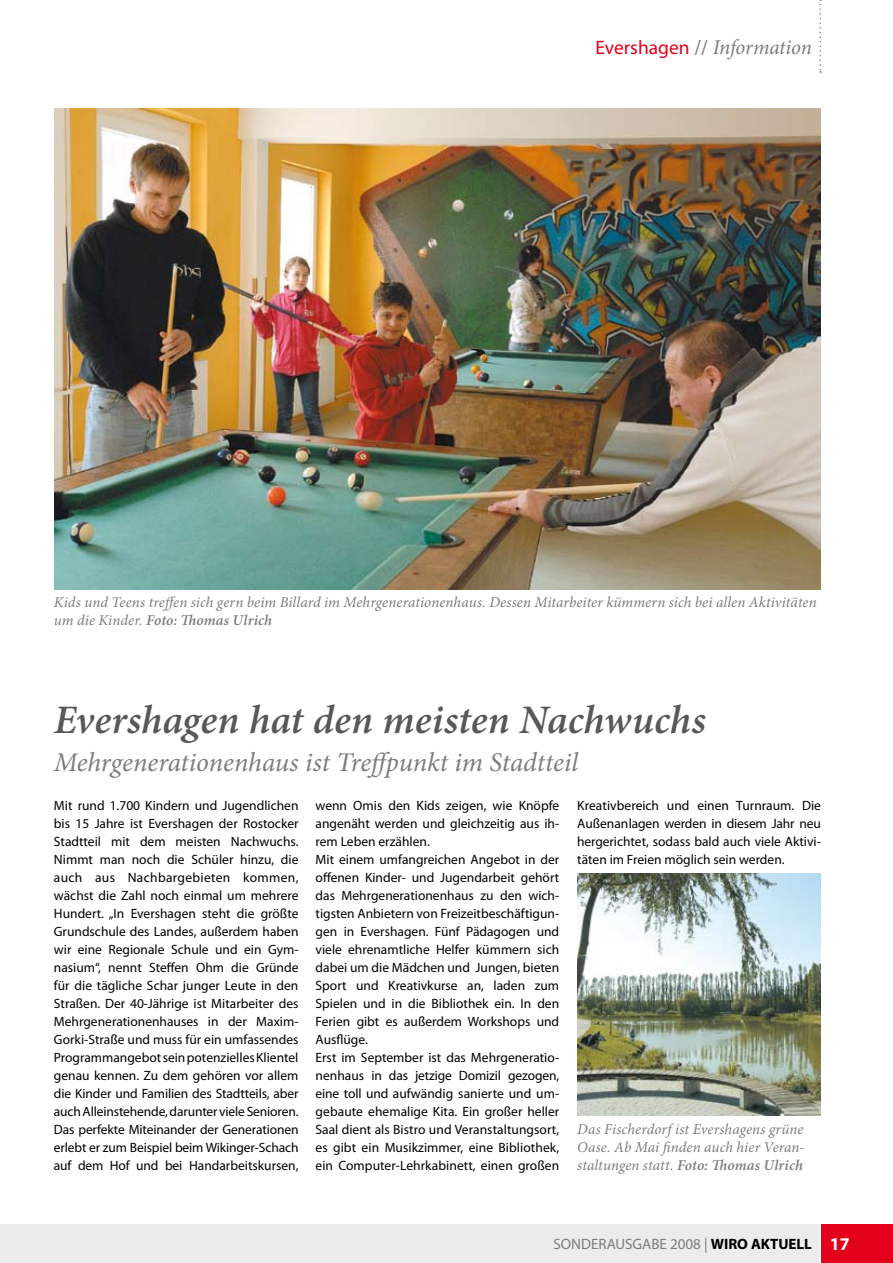
<style>
.page{position:relative;width:893px;height:1263px;background:#fff}
.page>*{position:absolute;margin:0;border:0;box-sizing:border-box;transform-origin:0 0}
.t1{font:italic 600 40.5px "Minion Pro";color:#58585a}
.t2{font:italic 27px "Minion Pro";letter-spacing:-.005em;color:#7b7c7e}
.t3{font:italic 21px "Minion Pro";letter-spacing:-.01em;color:#7b7c7e}
.t4{font:italic 15px/18px "Minion Pro";letter-spacing:.005em;color:#7b7c7e}
.t5{font:15px "Myriad Pro";color:#7b7c7e}
.t6{font:13.5px/18px "Myriad Pro";color:#000;text-align:justify}
.s1{font-family:"Myriad Pro";font-style:normal;font-size:19.5px;color:#e2001a}
.s2{font-weight:600;font-style:normal}
.s3{font-weight:600}
.s4{font-weight:700;color:#000}
.s5{font-weight:700;font-size:18px;color:#fff}
</style>
<div class="page">
<img style="left:54px;top:108px;width:766px;height:482px">
<img style="left:577px;top:873px;width:244px;height:242px">
<div style="left:0;top:1224px;width:893px;height:39px;background:#ececed"></div>
<div style="left:821px;top:1224px;width:72px;height:39px;background:#e2001a"></div>
<hr style="left:819px;top:1224px;width:2px;height:39px;background:#fff">
<svg style="left:819px;top:0;width:2px;height:73px"></svg>
<h3 class="t3" style="left:595px;top:33px;width:218px"><span class="s1">Evershagen</span> <span class="s2">//</span> Information</h3>
<p class="t4" style="left:54px;top:593px;width:764px">Kids und Teens treffen sich gern beim Billard im Mehrgenerationenhaus. Dessen Mitarbeiter kümmern sich bei allen Aktivitäten um die Kinder. <span class="s3">Foto: Thomas Ulrich</span></p>
<h1 class="t1" style="left:54px;top:696px;width:653px">Evershagen hat den meisten Nachwuchs</h1>
<h2 class="t2" style="left:54px;top:744px;width:526px">Mehrgenerationenhaus ist Treffpunkt im Stadtteil</h2>
<p class="t6" style="left:54px;top:796px;width:246px">Mit rund 1.700 Kindern und Jugendlichen bis 15 Jahre ist Evershagen der Rostocker Stadtteil mit dem meisten Nachwuchs.<br>Nimmt man noch die Schüler hinzu, die auch aus Nachbargebieten kommen, wächst die Zahl noch einmal um mehrere Hundert. „In Evershagen steht die größte Grundschule des Landes, außerdem haben wir eine Regionale Schule und ein Gym&shy;nasium“, nennt Steffen Ohm die Gründe für die tägliche Schar junger Leute in den Straßen. Der 40-Jährige ist Mitarbeiter des Mehrgenerationenhauses in der Maxim-Gorki-Straße und muss für ein umfassendes Programmangebot sein potenzielles Klientel genau kennen. Zu dem gehören vor allem die Kinder und Familien des Stadtteils, aber auch Alleinstehende, darunter viele Senioren.<br>Das perfekte Miteinander der Generationen erlebt er zum Beispiel beim Wikinger-Schach auf dem Hof und bei Handarbeitskursen,</p>
<p class="t6" style="left:316px;top:796px;width:245px;text-align:left">wenn Omis den Kids zeigen, wie Knöpfe angenäht werden und gleichzeitig aus ih&shy;rem Leben erzählen.<br>Mit einem umfangreichen Angebot in der offenen Kinder- und Jugendarbeit gehört das Mehrgenerationenhaus zu den wich&shy;tigsten Anbietern von Freizeitbeschäftigun&shy;gen in Evershagen. Fünf Pädagogen und viele ehrenamtliche Helfer kümmern sich dabei um die Mädchen und Jungen, bieten Sport und Kreativkurse an, laden zum Spielen und in die Bibliothek ein. In den Ferien gibt es außerdem Workshops und Ausflüge.<br>Erst im September ist das Mehrgeneratio&shy;nenhaus in das jetzige Domizil gezogen, eine toll und aufwändig sanierte und um&shy;gebaute ehemalige Kita. Ein großer heller Saal dient als Bistro und Veranstaltungsort, es gibt ein Musikzimmer, eine Bibliothek, ein Computer-Lehrkabinett, einen großen</p>
<p class="t6" style="left:577px;top:796px;width:245px">Kreativbereich und einen Turnraum. Die Außenanlagen werden in diesem Jahr neu hergerichtet, sodass bald auch viele Aktivi&shy;täten im Freien möglich sein werden.</p>
<p class="t4" style="left:577px;top:1120px;width:229px;text-align:justify">Das Fischerdorf ist Evershagens grüne Oase. Ab Mai finden auch hier Veran&shy;staltungen statt. <span class="s3">Foto: Thomas Ulrich</span></p>
<p class="t5" style="left:554px;top:1234px;width:296px">SONDERAUSGABE 2008 | <span class="s4">WIRO AKTUELL</span> <span class="s5">17</span></p>
</div>
